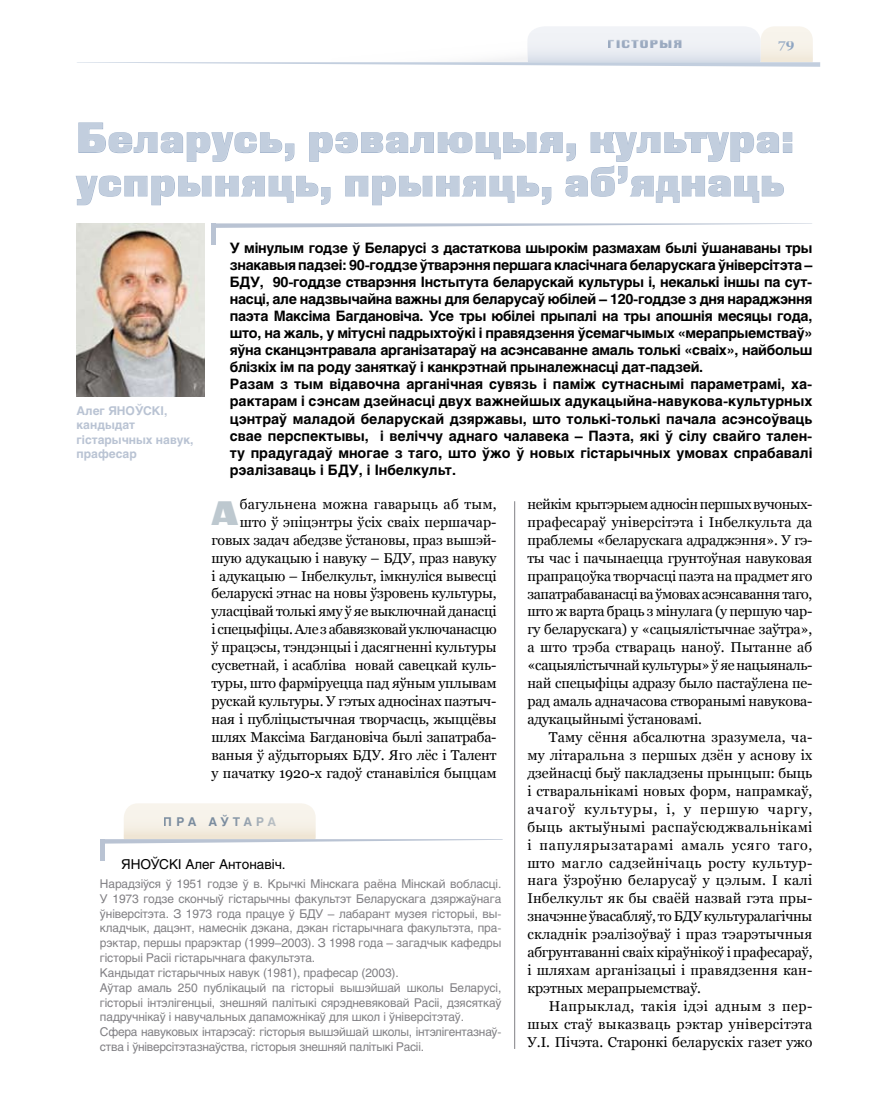
<style>
.page{position:relative;width:872px;height:1106px;background:#fff}
.page>*{position:absolute;margin:0;border:0;box-sizing:border-box;transform-origin:0 0}
.t1{font:42px/43.5px "Black Grotesk C";letter-spacing:.025em;color:#c2cede}
.t2{font:33.9px "Black Grotesk C";color:#bdc8cf;scale:1.18 1}
.t3{font:14.25px/18px "Georgia";letter-spacing:-.015em;color:#000;text-align:justify}
.t4{font:700 14.25px/17.1px "Helios";letter-spacing:-.02em;color:#000}
.t5{font:13.5px "Helios";color:#000}
.t6{font:700 13.5px "Georgia";color:#8ea5c2}
.t7{font:12px/14.9px "Helios";letter-spacing:-.01em;color:#818084}
.t8{font:700 12px/14.4px "Helios";color:#b9c3d3}
.t9{font:700 12px "Helios";letter-spacing:.28em;color:#8095af}
.t10{font:12px "Black Grotesk C";letter-spacing:.11em;color:#9baac0}
</style>
<div class="page">
<svg style="left:77px;top:26px;width:743px;height:41px"></svg>
<hr style="left:514px;top:501px;width:1px;height:547px;background:#818084">
<img style="left:77px;top:223px;width:127px;height:173px">
<svg style="left:76px;top:122px;width:716px;height:83px"></svg>
<svg style="left:105px;top:803px;width:398px;height:40px"></svg>
<hr style="left:101px;top:839px;width:4px;height:21px;background:#b9c3d3">
<svg style="left:215px;top:223px;width:597px;height:5px"></svg>
<hr style="left:211px;top:223px;width:4px;height:22px;background:#b9c3d3">
<p class="t10" style="left:608px;top:37px;width:76px">ГІСТОРЫя</p>
<p class="t6" style="left:778px;top:36px;width:18px">79</p>
<h1 class="t1" style="left:77px;top:116px;width:719px">Беларусь, рэвалюцыя, культура: успрыняць, прыняць, аб’яднаць</h1>
<p class="t8" style="left:77px;top:403px;width:119px">Алег Яноўскі, кандыдат гістарычных навук, прафесар</p>
<p class="t4" style="left:230px;top:239px;width:584px">У мінулым годзе ў Беларусі з дастаткова шырокім размахам былі ўшанаваны тры знакавыя падзеі: 90-годдзе ўтварэння першага класічнага беларускага ўніверсітэта – БДУ, 90-годдзе стварэння Інстытута беларускай культуры і, некалькі іншы па сут&shy;насці, але надзвычайна важны для беларусаў юбілей – 120-годдзе з дня нараджэння паэта Максіма Багдановіча. Усе тры юбілеі прыпалі на тры апошнія месяцы года, што, на жаль, у мітусні падрыхтоўкі і правядзення ўсемагчымых «мерапрыемстваў» яўна сканцэнтравала арганізатараў на асэнсаванне амаль толькі «сваіх», найбольш блізкіх ім па роду заняткаў і канкрэтнай прыналежнасці дат-падзей.<br>Разам з тым відавочна арганічная сувязь і паміж сутнаснымі параметрамі, ха&shy;рактарам і сэнсам дзейнасці двух важнейшых адукацыйна-навукова-культурных цэнтраў маладой беларускай дзяржавы, што толькі-толькі пачала асэнсоўваць свае перспектывы, і веліччу аднаго чалавека – Паэта, які ў сілу свайго тален&shy;ту прадугадаў многае з таго, што ўжо ў новых гістарычных умовах спрабавалі рэалізаваць і БДУ, і Інбелкульт.</p>
<p class="t3" style="left:212px;top:495px;width:286px;text-align:right">багульнена можна гаварыць аб тым, што ў эпіцэнтры ўсіх сваіх першачар&shy;говых задач абедзве ўстановы, праз вышэй&shy;шую адукацыю і навуку – БДУ, праз навуку і адукацыю – Інбелкульт, імкнуліся вывесці беларускі этнас на новы ўзровень культуры, уласцівай толькі яму ў яе выключнай данасці і спецыфіцы. Але з абавязковай уключанасцю ў працэсы, тэндэнцыі і дасягненні культуры сусветнай, і асабліва новай савецкай куль&shy;туры, што фарміруецца пад яўным уплывам рускай культуры. У гэтых адносінах паэтыч&shy;ная і публіцыстычная творчасць, жыццёвы шлях Максіма Багдановіча былі запатраба&shy;ваныя ў аўдыторыях БДУ. Яго лёс і Талент у пачатку 1920-х гадоў станавіліся быццам</p>
<p class="t3" style="left:527px;top:495px;width:286px">нейкім крытэрыем адносін першых вучоных&shy;прафесараў універсітэта і Інбелкульта да праблемы «беларускага адраджэння». У гэ&shy;ты час і пачынаецца грунтоўная навуковая прапрацоўка творчасці паэта на прадмет яго запатрабаванасці ва ўмовах асэнсавання таго, што ж варта браць з мінулага (у першую чар&shy;гу беларускага) у «сацыялістычнае заўтра», а што трэба ствараць наноў. Пытанне аб «сацыялістычнай культуры» ў яе нацыяналь&shy;най спецыфіцы адразу было пастаўлена пе&shy;рад амаль адначасова створанымі навукова&shy;адукацыйнымі ўстановамі.</p>
<h2 class="t2" style="left:212px;top:493px;width:24px">А</h2>
<p class="t3" style="left:527px;top:728px;width:287px;text-indent:21px">Таму сёння абсалютна зразумела, ча&shy;му літаральна з першых дзён у аснову іх дзейнасці быў пакладзены прынцып: быць і стваральнікамі новых форм, напрамкаў, ачагоў культуры, і, у першую чаргу, быць актыўнымі распаўсюджвальнікамі і папулярызатарамі амаль усяго таго, што магло садзейнічаць росту культур&shy;нага ўзроўню беларусаў у цэлым. І калі Інбелкульт як бы сваёй назвай гэта пры&shy;значэнне ўвасабляў, то БДУ культуралагічны складнік рэалізоўваў і праз тэарэтычныя абгрунтаванні сваіх кіраўнікоў і прафесараў, і шляхам арганізацыі і правядзення кан&shy;крэтных мерапрыемстваў.</p>
<p class="t3" style="left:527px;top:997px;width:286px;text-indent:21px">Напрыклад, такія ідэі адным з пер&shy;шых стаў выказваць рэктар універсітэта У.І. Пічэта. Старонкі беларускіх газет ужо</p>
<p class="t9" style="left:164px;top:815px;width:114px">пра аўтара</p>
<p class="t5" style="left:121px;top:856px;width:166px">ЯНОЎСКІ Алег Антонавіч.</p>
<p class="t7" style="left:100px;top:876px;width:403px">Нарадзіўся ў 1951 годзе ў в. Крычкі Мінскага раёна Мінскай вобласці.<br>У 1973 годзе скончыў гістарычны факультэт Беларускага дзяржаўнага ўніверсітэта. З 1973 года працуе ў БДУ – лабарант музея гісторыі, вы&shy;кладчык, дацэнт, намеснік дэкана, дэкан гістарычнага факультэта, пра&shy;рэктар, першы прарэктар (1999–2003). З 1998 года – загадчык кафедры гісторыі Расіі гістарычнага факультэта.<br>Кандыдат гістарычных навук (1981), прафесар (2003).<br>Аўтар амаль 250 публікацый па гісторыі вышэйшай школы Беларусі, гісторыі інтэлігенцыі, знешняй палітыкі сярэдневяковай Расіі, дзясяткаў падручнікаў і навучальных дапаможнікаў для школ і ўніверсітэтаў.<br>Сфера навуковых інтарэсаў: гісторыя вышэйшай школы, інтэлігентазнаў&shy;ства і ўніверсітэтазнаўства, гісторыя знешняй палітыкі Расіі.</p>
</div>
